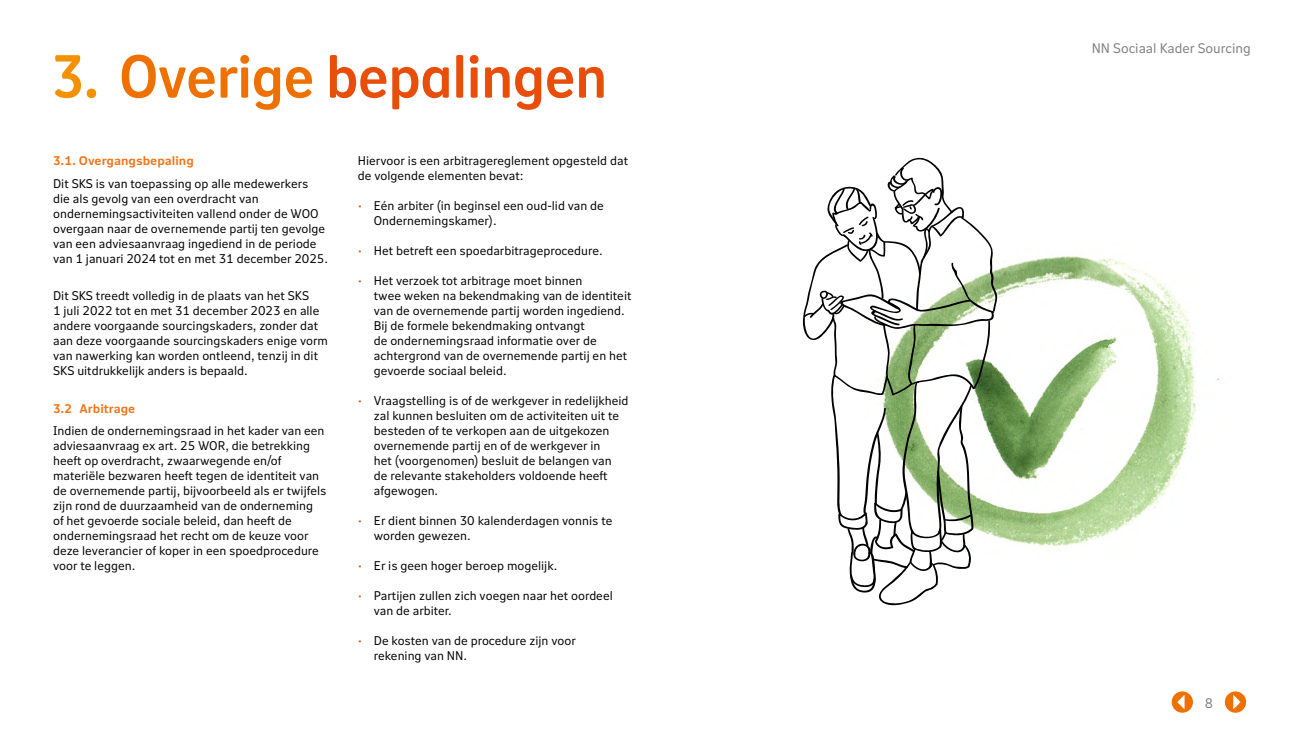
<style>
.page{position:relative;width:1304px;height:734px;background:#fff}
.page>*{position:absolute;margin:0;border:0;box-sizing:border-box;transform-origin:0 0}
.t1{font:60px "NN Nitti Grotesk Heading";color:#e94d0a}
.t2{font:13.75px "NN Nitti Grotesk Text";color:#7f7f7f}
.t3{font:12.5px/15px "NN Nitti Grotesk Text";color:#000}
.t4{font:700 12.5px "NN Nitti Grotesk Text";color:#ef771d}
.s1{color:#f39100}
.s2{color:#ee7100}
.s3{color:#e94d0a}
</style>
<div class="page">
<img style="left:802px;top:256px;width:417px;height:291px">
<svg style="left:803px;top:158px;width:194px;height:447px"></svg>
<svg style="left:1225px;top:691px;width:21px;height:21px"></svg>
<svg style="left:1172px;top:691px;width:21px;height:21px"></svg>
<h1 class="t1" style="left:53px;top:33px;width:555px"><span class="s1">3.</span> <span class="s2">Overige</span> bepalingen</h1>
<p class="t4" style="left:53px;top:151px;width:142px">3.1. Overgangsbepaling</p>
<p class="t3" style="left:53px;top:175px;width:276px">Dit SKS is van toepassing op alle medewerkers die als gevolg van een overdracht van ondernemingsactiviteiten vallend onder de WOO overgaan naar de overnemende partij ten gevolge van een adviesaanvraag ingediend in de periode van 1 januari 2024 tot en met 31 december 2025.</p>
<p class="t3" style="left:53px;top:288px;width:276px">Dit SKS treedt volledig in de plaats van het SKS<br>1 juli 2022 tot en met 31 december 2023 en alle andere voorgaande sourcingskaders, zonder dat aan deze voorgaande sourcingskaders enige vorm van nawerking kan worden ontleend, tenzij in dit SKS uitdrukkelijk anders is bepaald.</p>
<p class="t4" style="left:53px;top:399px;width:84px">3.2 Arbitrage</p>
<p class="t3" style="left:53px;top:423px;width:275px">Indien de ondernemingsraad in het kader van een adviesaanvraag ex art. 25 WOR, die betrekking heeft op overdracht, zwaarwegende en/of materiële bezwaren heeft tegen de identiteit van de overnemende partij, bijvoorbeeld als er twijfels zijn rond de duurzaamheid van de onderneming of het gevoerde sociale beleid, dan heeft de ondernemingsraad het recht om de keuze voor deze leverancier of koper in een spoedprocedure voor te leggen.</p>
<p class="t3" style="left:358px;top:153px;width:272px">Hiervoor is een arbitragereglement opgesteld dat de volgende elementen bevat:</p>
<p class="t3" style="left:374px;top:198px;width:232px;text-indent:-16px"><span class="s3">•</span> Eén arbiter (in beginsel een oud-lid van de<br>Ondernemingskamer).</p>
<p class="t3" style="left:358px;top:243px;width:246px"><span class="s3">•</span> Het betreft een spoedarbitrageprocedure.</p>
<p class="t3" style="left:374px;top:273px;width:259px;text-indent:-16px"><span class="s3">•</span> Het verzoek tot arbitrage moet binnen<br>twee weken na bekendmaking van de identiteit van de overnemende partij worden ingediend.<br>Bij de formele bekendmaking ontvangt<br>de ondernemingsraad informatie over de achtergrond van de overnemende partij en het gevoerde sociaal beleid.</p>
<p class="t3" style="left:374px;top:393px;width:256px;text-indent:-16px"><span class="s3">•</span> Vraagstelling is of de werkgever in redelijkheid zal kunnen besluiten om de activiteiten uit te besteden of te verkopen aan de uitgekozen overnemende partij en of de werkgever in<br>het (voorgenomen) besluit de belangen van de relevante stakeholders voldoende heeft afgewogen.</p>
<p class="t3" style="left:374px;top:513px;width:240px;text-indent:-16px"><span class="s3">•</span> Er dient binnen 30 kalenderdagen vonnis te worden gewezen.</p>
<p class="t3" style="left:358px;top:558px;width:201px"><span class="s3">•</span> Er is geen hoger beroep mogelijk.</p>
<p class="t3" style="left:374px;top:588px;width:240px;text-indent:-16px"><span class="s3">•</span> Partijen zullen zich voegen naar het oordeel van de arbiter.</p>
<p class="t3" style="left:374px;top:633px;width:203px;text-indent:-16px"><span class="s3">•</span> De kosten van de procedure zijn voor rekening van NN.</p>
<p class="t2" style="left:1092px;top:39px;width:161px">NN Sociaal Kader Sourcing</p>
<p class="t2" style="left:1205px;top:693px;width:10px">8</p>
</div>
